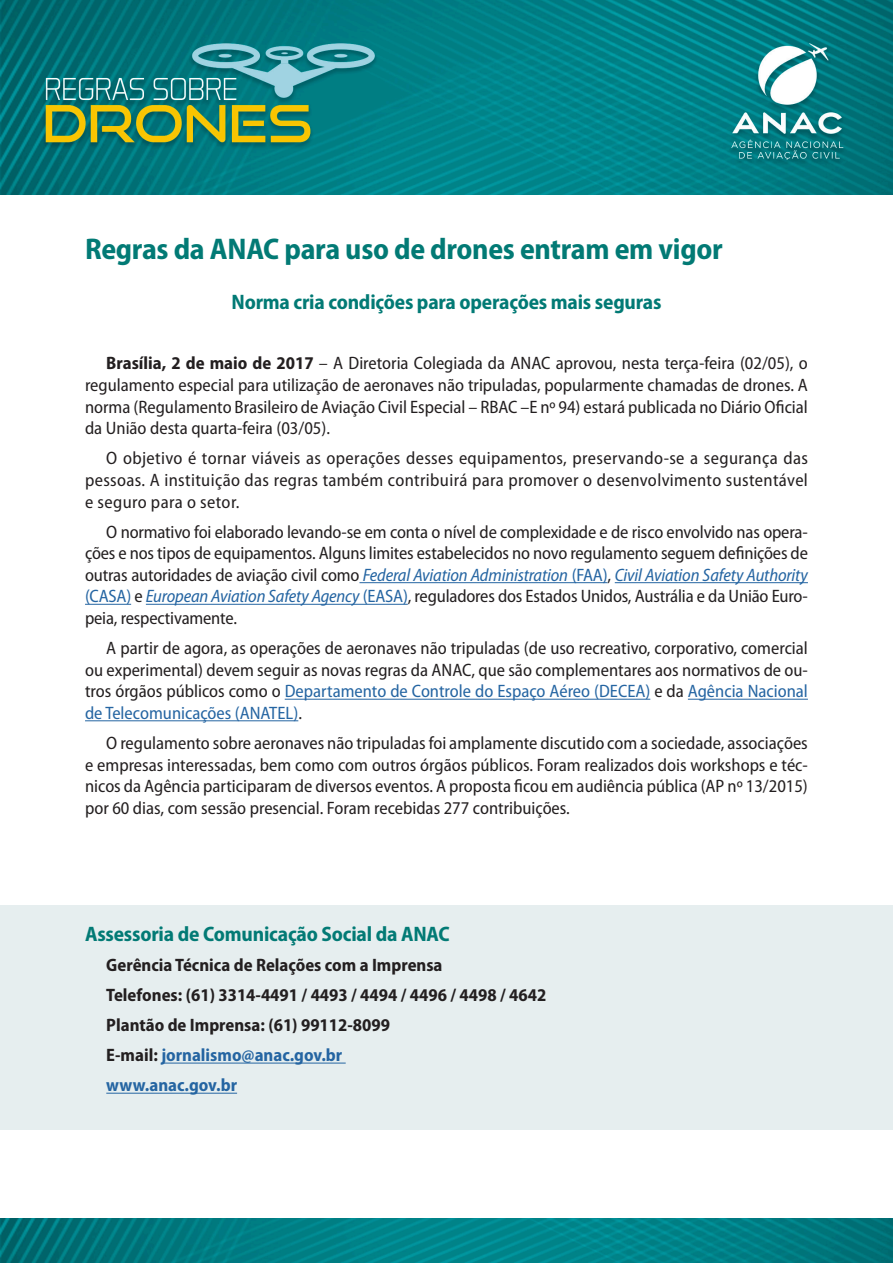
<style>
.page{position:relative;width:893px;height:1263px;background:#fff}
.page>*{position:absolute;margin:0;border:0;box-sizing:border-box;transform-origin:0 0}
.Titulo_1{font:700 semi-condensed 30px "Myriad Pro";letter-spacing:-.01em;color:#027a75}
.Titulo_2{font:700 semi-condensed 21px "Myriad Pro";letter-spacing:-.01em;color:#027a75}
.t1{font:semi-condensed 18px/21.6px "Myriad Pro";color:#231f20;text-align:justify}
.t2{font:700 semi-condensed 18px "Myriad Pro";color:#231f20}
.t3{font:700 semi-condensed 18px "Myriad Pro";color:#2565a2}
.s1{font-weight:700}
.s2{font-style:italic;color:#2565a2}
.s3{color:#2565a2}
.s4{color:#231f20}
</style>
<div class="page">
<img style="left:0;top:0;width:893px;height:194px">
<img style="left:0;top:1218px;width:893px;height:45px">
<hr style="left:359px;top:582px;width:248px;height:1px;background:#2565a2">
<hr style="left:615px;top:582px;width:193px;height:1px;background:#2565a2">
<hr style="left:85px;top:604px;width:46px;height:1px;background:#2565a2">
<hr style="left:146px;top:604px;width:262px;height:1px;background:#2565a2">
<hr style="left:285px;top:699px;width:365px;height:1px;background:#2565a2">
<hr style="left:688px;top:699px;width:120px;height:1px;background:#2565a2">
<hr style="left:85px;top:720px;width:213px;height:1px;background:#2565a2">
<div style="left:0;top:906px;width:893px;height:224px;background:#e6eeef"></div>
<hr style="left:161px;top:1062px;width:185px;height:1px;background:#2565a2">
<hr style="left:106px;top:1093px;width:131px;height:1px;background:#2565a2">
<p class="Titulo_1" style="left:85px;top:229px;width:639px">Regras da ANAC para uso de drones entram em vigor</p>
<p class="Titulo_2" style="left:232px;top:289px;width:431px">Norma cria condições para operações mais seguras</p>
<p class="t1" style="left:85px;top:352px;width:724px;text-indent:21px"><span class="s1">Brasília, 2 de maio de 2017</span> – A Diretoria Colegiada da ANAC aprovou, nesta terça-feira (02/05), o regulamento especial para utilização de aeronaves não tripuladas, popularmente chamadas de drones. A norma (Regulamento Brasileiro de Aviação Civil Especial – RBAC –E nº 94) estará publicada no Diário Oficial da União desta quarta-feira (03/05).</p>
<p class="t1" style="left:85px;top:447px;width:724px;text-indent:21px">O objetivo é tornar viáveis as operações desses equipamentos, preservando-se a segurança das pessoas. A instituição das regras também contribuirá para promover o desenvolvimento sustentável e seguro para o setor.</p>
<p class="t1" style="left:85px;top:521px;width:724px;text-indent:21px">O normativo foi elaborado levando-se em conta o nível de complexidade e de risco envolvido nas opera&shy;ções e nos tipos de equipamentos. Alguns limites estabelecidos no novo regulamento seguem definições de outras autoridades de aviação civil como <span class="s2">Federal Aviation Administration</span> <span class="s3">(FAA)</span>, <span class="s2">Civil Aviation Safety Authority </span><span class="s3">(CASA)</span> e <span class="s2">European Aviation Safety Agency</span> <span class="s3">(EASA)</span>, reguladores dos Estados Unidos, Austrália e da União Euro&shy;peia, respectivamente.</p>
<p class="t1" style="left:85px;top:637px;width:724px;text-indent:21px">A partir de agora, as operações de aeronaves não tripuladas (de uso recreativo, corporativo, comercial ou experimental) devem seguir as novas regras da ANAC, que são complementares aos normativos de ou&shy;tros órgãos públicos como o <span class="s3">Departamento de Controle do Espaço Aéreo (DECEA)</span> e da <span class="s3">Agência Nacional de Telecomunicações (ANATEL)</span>.</p>
<p class="t1" style="left:85px;top:732px;width:724px;text-indent:21px">O regulamento sobre aeronaves não tripuladas foi amplamente discutido com a sociedade, associações e empresas interessadas, bem como com outros órgãos públicos. Foram realizados dois workshops e téc&shy;nicos da Agência participaram de diversos eventos. A proposta ficou em audiência pública (AP nº 13/2015) por 60 dias, com sessão presencial. Foram recebidas 277 contribuições.</p>
<p class="Titulo_2" style="left:85px;top:920px;width:366px">Assessoria de Comunicação Social da ANAC</p>
<p class="t2" style="left:106px;top:953px;width:338px">Gerência Técnica de Relações com a Imprensa</p>
<p class="t2" style="left:106px;top:983px;width:442px">Telefones: (61) 3314-4491 / 4493 / 4494 / 4496 / 4498 / 4642</p>
<p class="t2" style="left:106px;top:1013px;width:285px">Plantão de Imprensa: (61) 99112-8099</p>
<p class="t3" style="left:106px;top:1044px;width:237px"><span class="s4">E-mail:</span> jornalismo@anac.gov.br</p>
<p class="t3" style="left:106px;top:1074px;width:132px">www.anac.gov.br</p>
</div>
